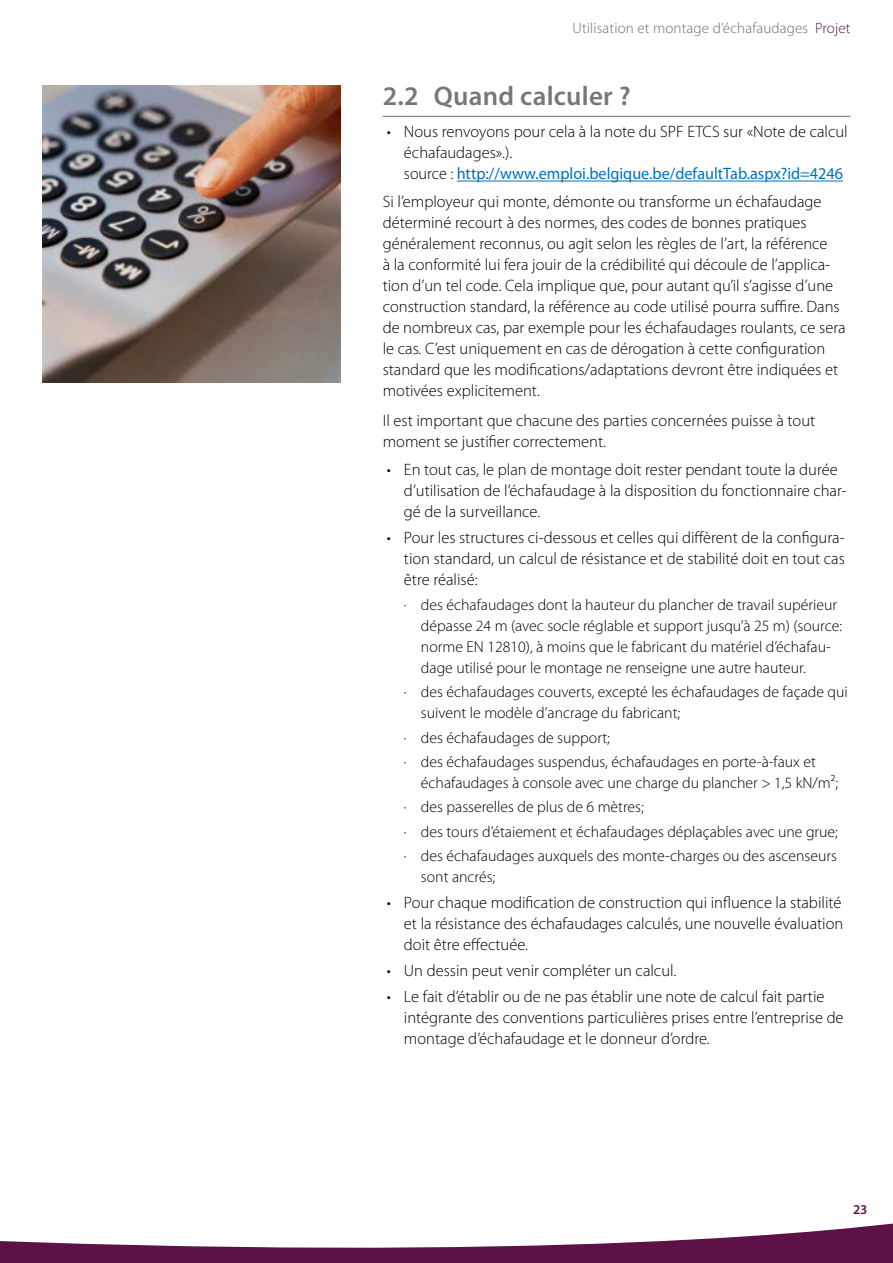
<style>
.page{position:relative;width:893px;height:1263px;background:#fff}
.page>*{position:absolute;margin:0;border:0;box-sizing:border-box;transform-origin:0 0}
.t1{font:600 27px "Myriad Pro";letter-spacing:.01em;color:#757779}
.t2{font:300 16.5px/21px "Myriad Pro";color:#000}
.t3{font:300 15.75px/21px "Myriad Pro";color:#000}
.t4{font:300 15px "Myriad Pro";letter-spacing:.01em;color:#6d6e71}
.t5{font:600 13.5px "Myriad Pro";color:#5d1147}
.s1{color:#5d1147}
.s2{font-weight:400;color:#0070b9}
</style>
<div class="page">
<svg style="left:0;top:1223px;width:893px;height:40px;fill:#5d1147"></svg>
<hr style="left:383px;top:116px;width:467px;height:1px;background:#757779">
<hr style="left:457px;top:181px;width:386px;height:1px;background:#0070b9">
<img style="left:43px;top:85px;width:297px;height:298px">
<p class="t4" style="left:573px;top:18px;width:279px">Utilisation et montage d’échafaudages <span class="s1">Projet</span></p>
<h1 class="t1" style="left:383px;top:79px;width:249px">2.2 Quand calculer ?</h1>
<p class="t2" style="left:404px;top:121px;width:445px;text-indent:-17px">• Nous renvoyons pour cela à la note du SPF ETCS sur «Note de calcul échafaudages».).<br>source : <span class="s2">http://www.emploi.belgique.be/defaultTab.aspx?id=4246</span></p>
<p class="t2" style="left:383px;top:191px;width:464px">Si l’employeur qui monte, démonte ou transforme un échafaudage déterminé recourt à des normes, des codes de bonnes pratiques généralement reconnus, ou agit selon les règles de l’art, la référence<br>à la conformité lui fera jouir de la crédibilité qui découle de l’applica&shy;tion d’un tel code. Cela implique que, pour autant qu’il s’agisse d’une construction standard, la référence au code utilisé pourra suffire. Dans de nombreux cas, par exemple pour les échafaudages roulants, ce sera le cas. C’est uniquement en cas de dérogation à cette configuration standard que les modifications/adaptations devront être indiquées et motivées explicitement.</p>
<p class="t2" style="left:383px;top:410px;width:434px">Il est important que chacune des parties concernées puisse à tout moment se justifier correctement.</p>
<p class="t2" style="left:404px;top:458px;width:444px;text-indent:-17px">• En tout cas, le plan de montage doit rester pendant toute la durée d’utilisation de l’échafaudage à la disposition du fonctionnaire char&shy;gé de la surveillance.</p>
<p class="t2" style="left:404px;top:526px;width:442px;text-align:justify;text-indent:-17px">• Pour les structures ci-dessous et celles qui diffèrent de la configura&shy;tion standard, un calcul de résistance et de stabilité doit en tout cas être réalisé:</p>
<p class="t3" style="left:421px;top:594px;width:423px;text-indent:-17px">· des échafaudages dont la hauteur du plancher de travail supérieur dépasse 24 m (avec socle réglable et support jusqu’à 25 m) (source: norme EN 12810), à moins que le fabricant du matériel d’échafau&shy;dage utilisé pour le montage ne renseigne une autre hauteur.</p>
<p class="t3" style="left:421px;top:681px;width:428px;text-indent:-17px">· des échafaudages couverts, excepté les échafaudages de façade qui suivent le modèle d’ancrage du fabricant;</p>
<p class="t3" style="left:404px;top:725px;width:413px;line-height:24.5px">· des échafaudages de support;<br>· des échafaudages suspendus, échafaudages en porte-à-faux et</p>
<p class="t3" style="left:404px;top:770px;width:436px;line-height:24.5px;text-indent:17px">échafaudages à console avec une charge du plancher &gt; 1,5 kN/m²; · des passerelles de plus de 6 mètres;<br>· des tours d’étaiement et échafaudages déplaçables avec une grue; · des échafaudages auxquels des monte-charges ou des ascenseurs</p>
<p class="t3" style="left:421px;top:866px;width:76px">sont ancrés;</p>
<p class="t2" style="left:404px;top:891px;width:441px;text-align:justify;text-indent:-17px">• Pour chaque modification de construction qui influence la stabilité et la résistance des échafaudages calculés, une nouvelle évaluation doit être effectuée.</p>
<p class="t2" style="left:387px;top:959px;width:291px">• Un dessin peut venir compléter un calcul.</p>
<p class="t2" style="left:404px;top:986px;width:441px;text-indent:-17px">• Le fait d’établir ou de ne pas établir une note de calcul fait partie intégrante des conventions particulières prises entre l’entreprise de montage d’échafaudage et le donneur d’ordre.</p>
<p class="t5" style="left:853px;top:1200px;width:16px">23</p>
</div>
